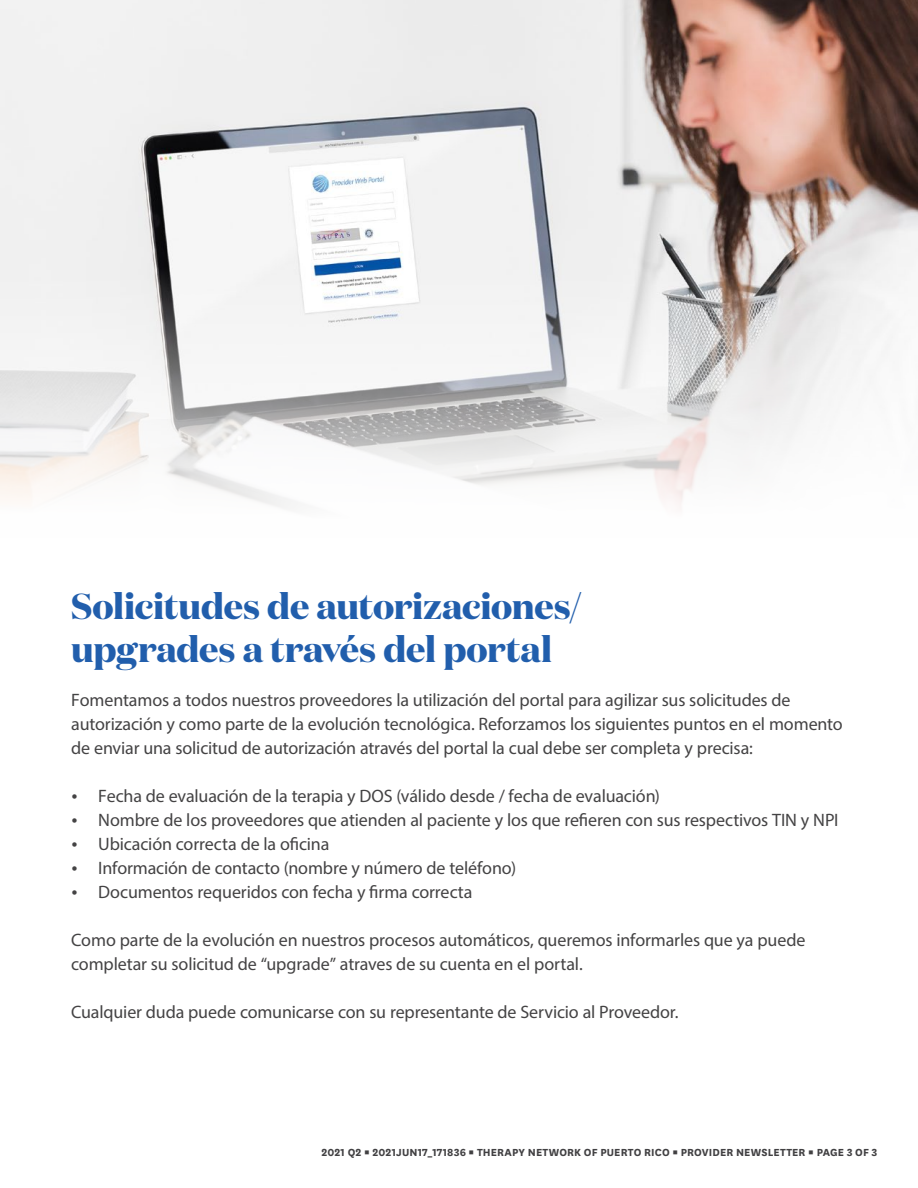
<style>
.page{position:relative;width:918px;height:1188px;background:#fff}
.page>*{position:absolute;margin:0;border:0;box-sizing:border-box;transform-origin:0 0}
.t1{font:700 36px/43.2px "Domaine Display";letter-spacing:-.01em;color:#215eac}
.t2{font:18px/24px "Myriad Pro";letter-spacing:-.005em;color:#444344}
.t3{font:700 12px "National";letter-spacing:.01em;color:#414042}
</style>
<div class="page">
<img style="left:0;top:0;width:918px;height:509px">
<h1 class="t1" style="left:71px;top:584px;width:512px">Solicitudes de autorizaciones/ upgrades a través del portal</h1>
<p class="t2" style="left:71px;top:688px;width:773px">Fomentamos a todos nuestros proveedores la utilización del portal para agilizar sus solicitudes de autorización y como parte de la evolución tecnológica. Reforzamos los siguientes puntos en el momento de enviar una solicitud de autorización através del portal la cual debe ser completa y precisa:</p>
<p class="t2" style="left:98px;top:784px;width:742px">Fecha de evaluación de la terapia y DOS (válido desde / fecha de evaluación)<br>Nombre de los proveedores que atienden al paciente y los que refieren con sus respectivos TIN y NPI Ubicación correcta de la oficina<br>Información de contacto (nombre y número de teléfono)<br>Documentos requeridos con fecha y firma correcta</p>
<p class="t2" style="left:71px;top:928px;width:736px">Como parte de la evolución en nuestros procesos automáticos, queremos informarles que ya puede completar su solicitud de “upgrade” atraves de su cuenta en el portal.</p>
<p class="t2" style="left:71px;top:1000px;width:609px">Cualquier duda puede comunicarse con su representante de Servicio al Proveedor.</p>
<p class="t3" style="left:321px;top:1144px;width:558px">2021 Q2 ▪ 2021JUN17_171836 ▪ THERAPY NETWORK OF PUERTO RICO ▪ PROVIDER NEWSLETTER ▪ PAGE 3 OF 3</p>
</div>
